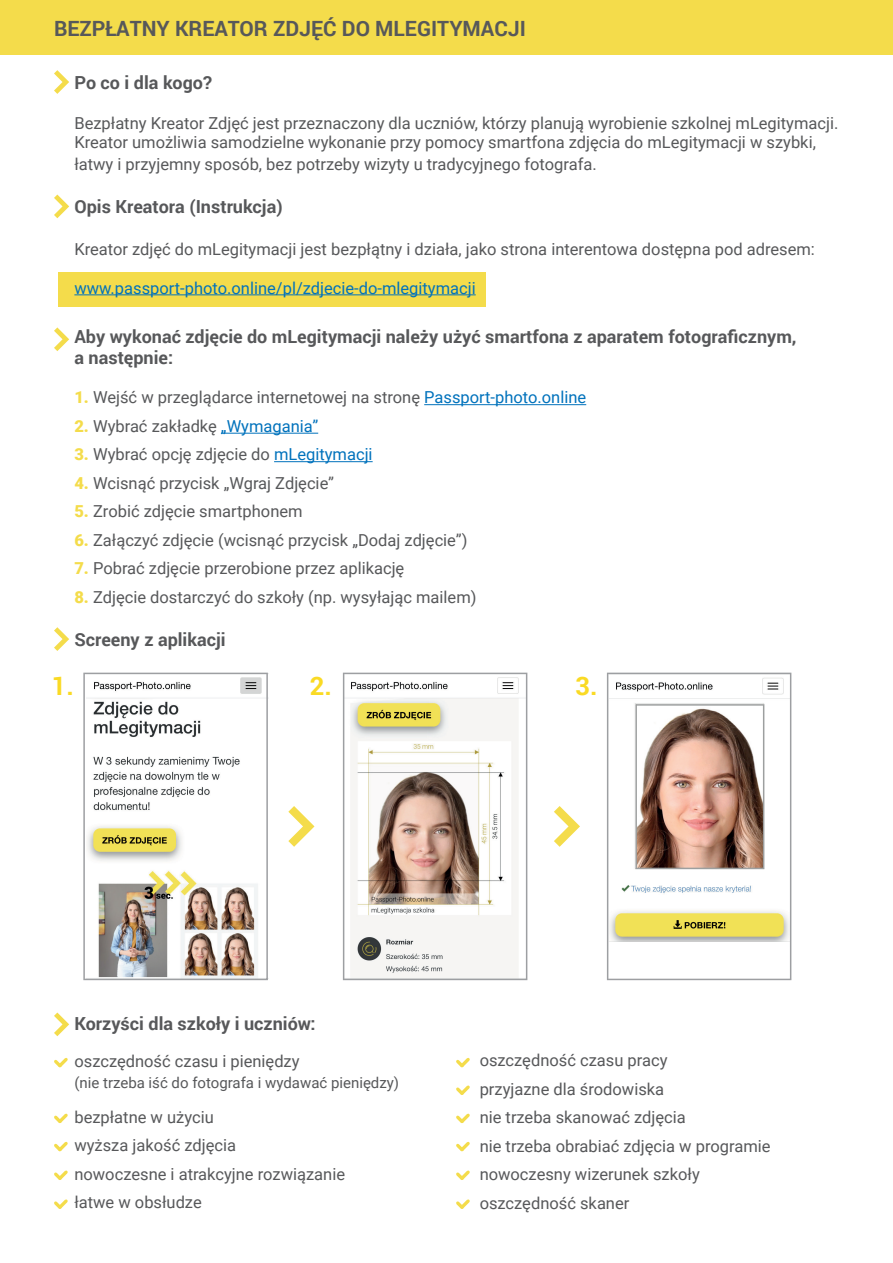
<style>
.page{position:relative;width:893px;height:1263px;background:#fff}
.page>*{position:absolute;margin:0;border:0;box-sizing:border-box;transform-origin:0 0}
.t1{font:700 25.5px "Roboto";color:#fada24}
.t2{font:700 21px "Roboto";color:#57585a}
.t3{font:700 18px "Roboto";color:#57585a}
.t4{font:16.5px "Roboto";color:#57585a}
.t5{font:16.5px "Roboto";color:#0072bc}
.t6{font:15px "Roboto";color:#57585a}
.s1{font-weight:900;color:#f4dc4b}
.s2{color:#0072bc}
</style>
<div class="page">
<div style="left:58px;top:272px;width:428px;height:35px;background:#f4dc4b"></div>
<hr style="left:74px;top:294px;width:402px;height:1px;background:#0072bc">
<hr style="left:424px;top:404px;width:162px;height:1px;background:#0072bc">
<hr style="left:221px;top:433px;width:97px;height:1px;background:#0072bc">
<hr style="left:274px;top:461px;width:99px;height:1px;background:#0072bc">
<svg style="left:288px;top:806px;width:26px;height:41px"></svg>
<svg style="left:554px;top:806px;width:26px;height:41px"></svg>
<svg style="left:607px;top:673px;width:184px;height:307px"></svg>
<svg style="left:343px;top:673px;width:184px;height:307px"></svg>
<svg style="left:83px;top:673px;width:185px;height:307px"></svg>
<div style="left:0;top:0;width:893px;height:54px;background:#f4dc4b"></div>
<svg style="left:54px;top:327px;width:15px;height:24px"></svg>
<svg style="left:54px;top:195px;width:15px;height:23px"></svg>
<svg style="left:54px;top:70px;width:15px;height:24px"></svg>
<svg style="left:54px;top:627px;width:15px;height:24px"></svg>
<svg style="left:54px;top:1012px;width:15px;height:24px"></svg>
<svg style="left:54px;top:1057px;width:14px;height:11px"></svg>
<svg style="left:456px;top:1057px;width:14px;height:11px"></svg>
<svg style="left:456px;top:1085px;width:14px;height:10px"></svg>
<svg style="left:54px;top:1113px;width:14px;height:11px"></svg>
<svg style="left:456px;top:1113px;width:14px;height:10px"></svg>
<svg style="left:54px;top:1141px;width:14px;height:11px"></svg>
<svg style="left:456px;top:1141px;width:14px;height:11px"></svg>
<svg style="left:54px;top:1170px;width:14px;height:10px"></svg>
<svg style="left:456px;top:1170px;width:14px;height:10px"></svg>
<svg style="left:54px;top:1199px;width:14px;height:10px"></svg>
<svg style="left:456px;top:1199px;width:14px;height:10px"></svg>
<p class="t2" style="left:54px;top:14px;width:473px">BEZPŁATNY KREATOR ZDJĘĆ DO MLEGITYMACJI</p>
<p class="t3" style="left:74px;top:70px;width:139px">Po co i dla kogo?</p>
<p class="t4" style="left:74px;top:111px;width:765px">Bezpłatny Kreator Zdjęć jest przeznaczony dla uczniów, którzy planują wyrobienie szkolnej mLegitymacji.</p>
<p class="t4" style="left:74px;top:131px;width:743px">Kreator umożliwia samodzielne wykonanie przy pomocy smartfona zdjęcia do mLegitymacji w szybki,</p>
<p class="t4" style="left:74px;top:153px;width:524px">łatwy i przyjemny sposób, bez potrzeby wizyty u tradycyjnego fotografa.</p>
<p class="t3" style="left:74px;top:194px;width:210px">Opis Kreatora (Instrukcja)</p>
<p class="t4" style="left:74px;top:237px;width:742px">Kreator zdjęć do mLegitymacji jest bezpłątny i działa, jako strona interentowa dostępna pod adresem:</p>
<p class="t5" style="left:74px;top:276px;width:403px">www.passport-photo.online/pl/zdjecie-do-mlegitymacji</p>
<p class="t3" style="left:74px;top:324px;width:724px">Aby wykonać zdjęcie do mLegitymacji należy użyć smartfona z aparatem fotograficznym,</p>
<p class="t3" style="left:74px;top:345px;width:100px">a następnie:</p>
<p class="t4" style="left:74px;top:386px;width:513px"><span class="s1">1.</span> Wejść w przeglądarce internetowej na stronę <span class="s2">Passport-photo.online</span></p>
<p class="t4" style="left:74px;top:414px;width:245px"><span class="s1">2.</span> Wybrać zakładkę <span class="s2">„Wymagania”</span></p>
<p class="t4" style="left:74px;top:443px;width:300px"><span class="s1">3.</span> Wybrać opcję zdjęcie do <span class="s2">mLegitymacji</span></p>
<p class="t4" style="left:74px;top:471px;width:261px"><span class="s1">4.</span> Wcisnąć przycisk „Wgraj Zdjęcie”</p>
<p class="t4" style="left:74px;top:500px;width:230px"><span class="s1">5.</span> Zrobić zdjęcie smartphonem</p>
<p class="t4" style="left:74px;top:528px;width:395px"><span class="s1">6.</span> Załączyć zdjęcie (wcisnąć przycisk „Dodaj zdjęcie”)</p>
<p class="t4" style="left:74px;top:557px;width:331px"><span class="s1">7.</span> Pobrać zdjęcie przerobione przez aplikację</p>
<p class="t4" style="left:74px;top:585px;width:404px"><span class="s1">8.</span> Zdjęcie dostarczyć do szkoły (np. wysyłając mailem)</p>
<p class="t3" style="left:74px;top:627px;width:153px">Screeny z aplikacji</p>
<h1 class="t1" style="left:52px;top:668px;width:24px">1.</h1>
<h1 class="t1" style="left:310px;top:668px;width:24px">2.</h1>
<h1 class="t1" style="left:575px;top:668px;width:24px">3.</h1>
<p class="t3" style="left:74px;top:1010px;width:243px">Korzyści dla szkoły i uczniów:</p>
<p class="t4" style="left:74px;top:1050px;width:227px">oszczędność czasu i pieniędzy</p>
<p class="t6" style="left:74px;top:1072px;width:326px">(nie trzeba iść do fotografa i wydawać pieniędzy)</p>
<p class="t4" style="left:74px;top:1105px;width:141px">bezpłatne w użyciu</p>
<p class="t4" style="left:74px;top:1134px;width:163px">wyższa jakość zdjęcia</p>
<p class="t4" style="left:74px;top:1162px;width:272px">nowoczesne i atrakcyjne rozwiązanie</p>
<p class="t4" style="left:74px;top:1191px;width:129px">łatwe w obsłudze</p>
<p class="t4" style="left:480px;top:1049px;width:189px">oszczędność czasu pracy</p>
<p class="t4" style="left:480px;top:1077px;width:186px">przyjazne dla środowiska</p>
<p class="t4" style="left:480px;top:1106px;width:208px">nie trzeba skanować zdjęcia</p>
<p class="t4" style="left:480px;top:1134px;width:292px">nie trzeba obrabiać zdjęcia w programie</p>
<p class="t4" style="left:480px;top:1163px;width:222px">nowoczesny wizerunek szkoły</p>
<p class="t4" style="left:480px;top:1191px;width:151px">oszczędność skaner</p>
</div>
